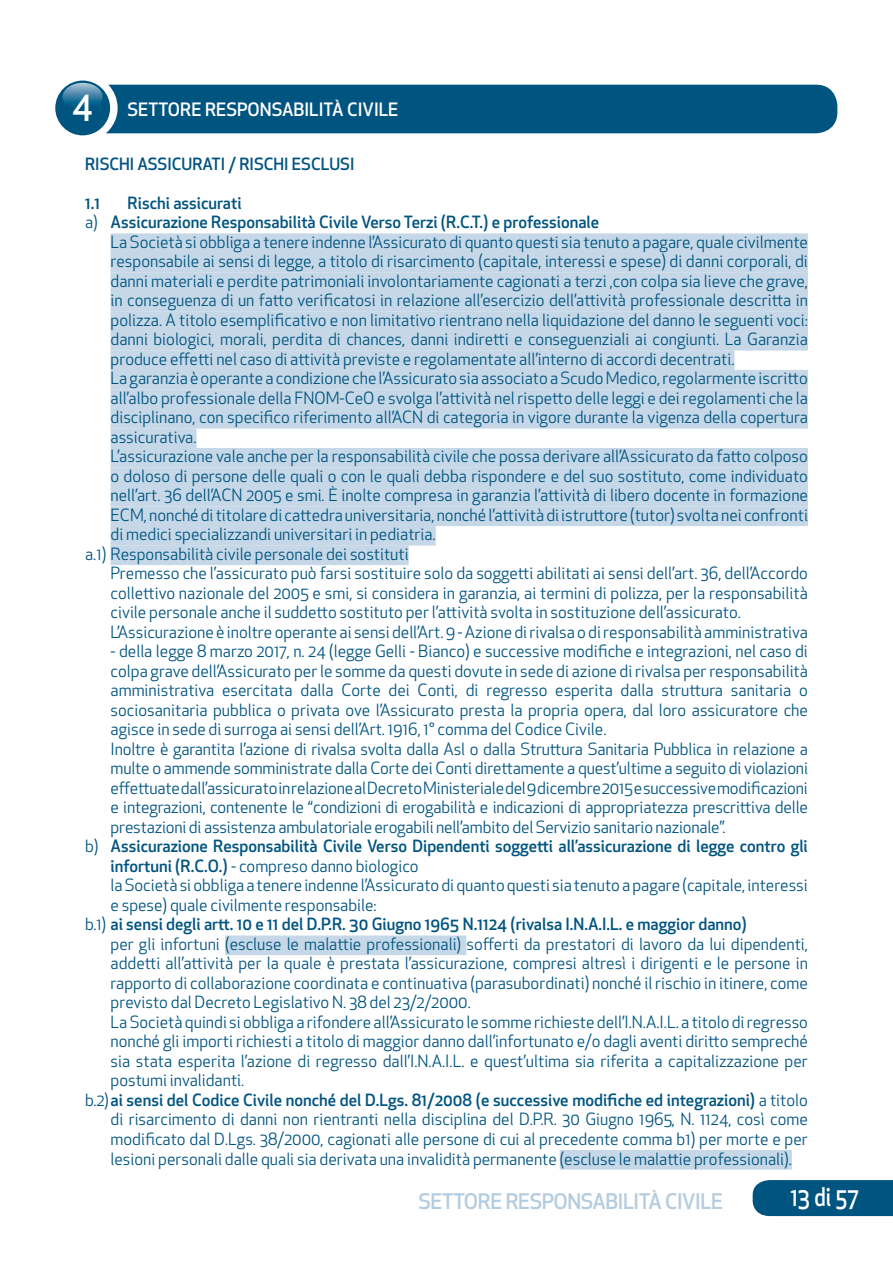
<style>
.page{position:relative;width:893px;height:1263px;background:#fff}
.page>*{position:absolute;margin:0;border:0;box-sizing:border-box;transform-origin:0 0}
.t1{font:500 25.2px "Apex New";color:#fff;scale:.83 1}
.t2{font:500 21px "Apex New";letter-spacing:-.02em;color:#b4ccdf}
.t3{font:500 18px "Apex New";color:#fff}
.t4{font:16.5px "Apex New";color:#005480}
.t5{font:500 16.5px "Apex New";color:#005480}
.s1{font-size:34.5px}
.s2{font-weight:400}
.s3{font-weight:500}
</style>
<div class="page">
<div style="left:753px;top:1180px;width:140px;height:36px;background:#005480"></div>
<div style="left:111px;top:233px;width:697px;height:20px;background:#c6d8e7"></div>
<div style="left:111px;top:253px;width:697px;height:20px;background:#c6d8e7"></div>
<div style="left:111px;top:272px;width:697px;height:20px;background:#c6d8e7"></div>
<div style="left:111px;top:292px;width:697px;height:20px;background:#c6d8e7"></div>
<div style="left:111px;top:311px;width:697px;height:20px;background:#c6d8e7"></div>
<div style="left:111px;top:331px;width:697px;height:20px;background:#c6d8e7"></div>
<div style="left:111px;top:350px;width:623px;height:20px;background:#c6d8e7"></div>
<div style="left:111px;top:370px;width:697px;height:20px;background:#c6d8e7"></div>
<div style="left:111px;top:389px;width:697px;height:20px;background:#c6d8e7"></div>
<div style="left:111px;top:409px;width:697px;height:20px;background:#c6d8e7"></div>
<div style="left:111px;top:428px;width:86px;height:20px;background:#c6d8e7"></div>
<div style="left:111px;top:448px;width:697px;height:20px;background:#c6d8e7"></div>
<div style="left:111px;top:467px;width:697px;height:20px;background:#c6d8e7"></div>
<div style="left:111px;top:487px;width:697px;height:20px;background:#c6d8e7"></div>
<div style="left:111px;top:506px;width:697px;height:20px;background:#c6d8e7"></div>
<div style="left:111px;top:526px;width:325px;height:20px;background:#c6d8e7"></div>
<div style="left:111px;top:545px;width:298px;height:20px;background:#c6d8e7"></div>
<div style="left:225px;top:935px;width:241px;height:20px;background:#c6d8e7"></div>
<div style="left:560px;top:1150px;width:232px;height:20px;background:#c6d8e7"></div>
<div style="left:106px;top:85px;width:731px;height:48px;background:#005480"></div>
<div style="left:55px;top:81px;width:55px;height:54px;background:#005480;border-radius:50%"></div>
<svg style="left:63px;top:83px;width:40px;height:27px"></svg>
<p class="t3" style="left:72px;top:97px;width:328px"><span class="s1">4</span> SETTORE RESPONSABILITÀ CIVILE</p>
<p class="t5" style="left:85px;top:153px;width:271px">RISCHI ASSICURATI / RISCHI ESCLUSI</p>
<p class="t5" style="left:85px;top:192px;width:16px">1.1</p>
<p class="t5" style="left:128px;top:192px;width:116px">Rischi assicurati</p>
<p class="t5" style="left:85px;top:211px;width:516px"><span class="s2">a)</span> Assicurazione Responsabilità Civile Verso Terzi (R.C.T.) e professionale</p>
<p class="t4" style="left:111px;top:231px;width:699px">La Società si obbliga a tenere indenne l’Assicurato di quanto questi sia tenuto a pagare, quale civilmente</p>
<p class="t4" style="left:111px;top:251px;width:699px">responsabile ai sensi di legge, a titolo di risarcimento (capitale, interessi e spese) di danni corporali, di</p>
<p class="t4" style="left:111px;top:270px;width:699px">danni materiali e perdite patrimoniali involontariamente cagionati a terzi ,con colpa sia lieve che grave,</p>
<p class="t4" style="left:111px;top:290px;width:699px">in conseguenza di un fatto verificatosi in relazione all’esercizio dell’attività professionale descritta in</p>
<p class="t4" style="left:111px;top:309px;width:699px">polizza. A titolo esemplificativo e non limitativo rientrano nella liquidazione del danno le seguenti voci:</p>
<p class="t4" style="left:111px;top:329px;width:699px">danni biologici, morali, perdita di chances, danni indiretti e conseguenziali ai congiunti. La Garanzia</p>
<p class="t4" style="left:111px;top:348px;width:625px">produce effetti nel caso di attività previste e regolamentate all’interno di accordi decentrati.</p>
<p class="t4" style="left:111px;top:368px;width:699px">La garanzia è operante a condizione che l’Assicurato sia associato a Scudo Medico, regolarmente iscritto</p>
<p class="t4" style="left:111px;top:387px;width:699px">all’albo professionale della FNOM-CeO e svolga l’attività nel rispetto delle leggi e dei regolamenti che la</p>
<p class="t4" style="left:111px;top:407px;width:699px">disciplinano, con specifico riferimento all’ACN di categoria in vigore durante la vigenza della copertura</p>
<p class="t4" style="left:111px;top:426px;width:88px">assicurativa.</p>
<p class="t4" style="left:111px;top:446px;width:699px">L’assicurazione vale anche per la responsabilità civile che possa derivare all’Assicurato da fatto colposo</p>
<p class="t4" style="left:111px;top:465px;width:699px">o doloso di persone delle quali o con le quali debba rispondere e del suo sostituto, come individuato</p>
<p class="t4" style="left:111px;top:485px;width:699px">nell’art. 36 dell’ACN 2005 e smi. È inolte compresa in garanzia l’attività di libero docente in formazione</p>
<p class="t4" style="left:111px;top:504px;width:699px">ECM, nonché di titolare di cattedra universitaria, nonché l’attività di istruttore (tutor) svolta nei confronti</p>
<p class="t4" style="left:111px;top:524px;width:327px">di medici specializzandi universitari in pediatria.</p>
<p class="t4" style="left:85px;top:543px;width:325px">a.1) Responsabilità civile personale dei sostituti</p>
<p class="t4" style="left:111px;top:563px;width:699px">Premesso che l’assicurato può farsi sostituire solo da soggetti abilitati ai sensi dell’art. 36, dell’Accordo</p>
<p class="t4" style="left:111px;top:582px;width:699px">collettivo nazionale del 2005 e smi, si considera in garanzia, ai termini di polizza, per la responsabilità</p>
<p class="t4" style="left:111px;top:602px;width:632px">civile personale anche il suddetto sostituto per l’attività svolta in sostituzione dell’assicurato.</p>
<p class="t4" style="left:111px;top:621px;width:699px">L’Assicurazione è inoltre operante ai sensi dell’Art. 9 - Azione di rivalsa o di responsabilità amministrativa</p>
<p class="t4" style="left:111px;top:641px;width:699px">- della legge 8 marzo 2017, n. 24 (legge Gelli - Bianco) e successive modifiche e integrazioni, nel caso di</p>
<p class="t4" style="left:111px;top:660px;width:699px">colpa grave dell’Assicurato per le somme da questi dovute in sede di azione di rivalsa per responsabilità</p>
<p class="t4" style="left:111px;top:680px;width:699px">amministrativa esercitata dalla Corte dei Conti, di regresso esperita dalla struttura sanitaria o</p>
<p class="t4" style="left:111px;top:699px;width:699px">sociosanitaria pubblica o privata ove l’Assicurato presta la propria opera, dal loro assicuratore che</p>
<p class="t4" style="left:111px;top:719px;width:497px">agisce in sede di surroga ai sensi dell’Art. 1916, 1° comma del Codice Civile.</p>
<p class="t4" style="left:111px;top:738px;width:699px">Inoltre è garantita l’azione di rivalsa svolta dalla Asl o dalla Struttura Sanitaria Pubblica in relazione a</p>
<p class="t4" style="left:111px;top:758px;width:699px">multe o ammende somministrate dalla Corte dei Conti direttamente a quest’ultime a seguito di violazioni</p>
<p class="t4" style="left:111px;top:777px;width:699px">effettuate dall’assicurato in relazione al Decreto Ministeriale del 9 dicembre 2015 e successive modificazioni</p>
<p class="t4" style="left:111px;top:797px;width:699px">e integrazioni, contenente le “condizioni di erogabilità e indicazioni di appropriatezza prescrittiva delle</p>
<p class="t4" style="left:111px;top:816px;width:616px">prestazioni di assistenza ambulatoriale erogabili nell’ambito del Servizio sanitario nazionale”.</p>
<p class="t5" style="left:85px;top:835px;width:724px"><span class="s2">b)</span> Assicurazione Responsabilità Civile Verso Dipendenti soggetti all’assicurazione di legge contro gli</p>
<p class="t4" style="left:111px;top:855px;width:310px"><span class="s3">infortuni (R.C.O.)</span> - compreso danno biologico</p>
<p class="t4" style="left:111px;top:875px;width:699px">la Società si obbliga a tenere indenne l’Assicurato di quanto questi sia tenuto a pagare (capitale, interessi</p>
<p class="t4" style="left:111px;top:894px;width:268px">e spese) quale civilmente responsabile:</p>
<p class="t5" style="left:85px;top:913px;width:663px"><span class="s2">b.1)</span> ai sensi degli artt. 10 e 11 del D.P.R. 30 Giugno 1965 N.1124 (rivalsa I.N.A.I.L. e maggior danno)</p>
<p class="t4" style="left:111px;top:933px;width:699px">per gli infortuni (escluse le malattie professionali) sofferti da prestatori di lavoro da lui dipendenti,</p>
<p class="t4" style="left:111px;top:953px;width:699px">addetti all’attività per la quale è prestata l’assicurazione, compresi altresì i dirigenti e le persone in</p>
<p class="t4" style="left:111px;top:972px;width:699px">rapporto di collaborazione coordinata e continuativa (parasubordinati) nonché il rischio in itinere, come</p>
<p class="t4" style="left:111px;top:992px;width:362px">previsto dal Decreto Legislativo N. 38 del 23/2/2000.</p>
<p class="t4" style="left:111px;top:1011px;width:699px">La Società quindi si obbliga a rifondere all’Assicurato le somme richieste dell’I.N.A.I.L. a titolo di regresso</p>
<p class="t4" style="left:111px;top:1031px;width:699px">nonché gli importi richiesti a titolo di maggior danno dall’infortunato e/o dagli aventi diritto sempreché</p>
<p class="t4" style="left:111px;top:1050px;width:699px">sia stata esperita l’azione di regresso dall’I.N.A.I.L. e quest’ultima sia riferita a capitalizzazione per</p>
<p class="t4" style="left:111px;top:1070px;width:135px">postumi invalidanti.</p>
<p class="t5" style="left:85px;top:1089px;width:724px"><span class="s2">b.2)</span>ai sensi del Codice Civile nonché del D.Lgs. 81/2008 (e successive modifiche ed integrazioni) <span class="s2">a titolo</span></p>
<p class="t4" style="left:111px;top:1109px;width:699px">di risarcimento di danni non rientranti nella disciplina del D.P.R. 30 Giugno 1965, N. 1124, così come</p>
<p class="t4" style="left:111px;top:1128px;width:699px">modificato dal D.Lgs. 38/2000, cagionati alle persone di cui al precedente comma b1) per morte e per</p>
<p class="t4" style="left:111px;top:1148px;width:683px">lesioni personali dalle quali sia derivata una invalidità permanente (escluse le malattie professionali).</p>
<p class="t2" style="left:419px;top:1187px;width:306px">SETTORE RESPONSABILITÀ CIVILE</p>
<h1 class="t1" style="left:791px;top:1180px;width:84px">13 di 57</h1>
</div>
